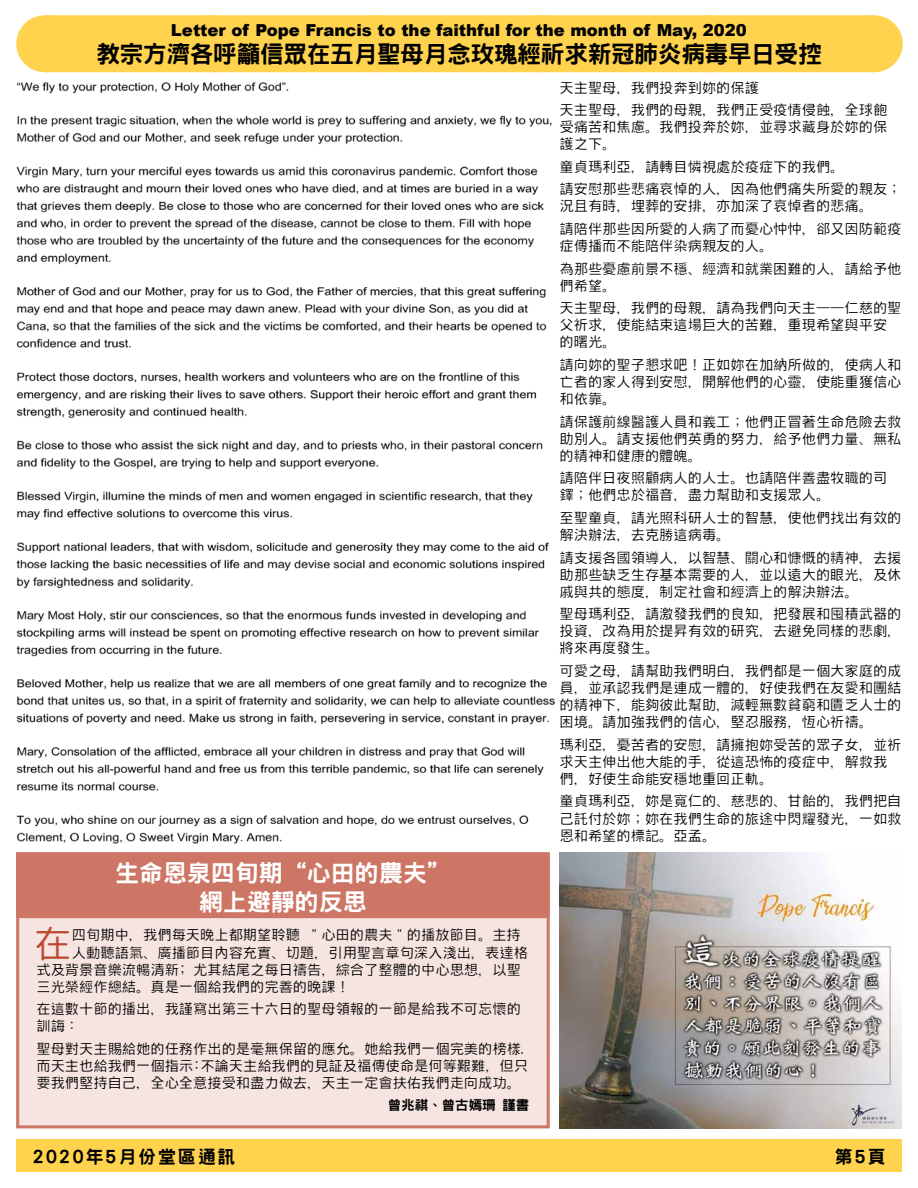
<style>
.page{position:relative;width:918px;height:1188px;background:#fff}
.page>*{position:absolute;margin:0;border:0;box-sizing:border-box;transform-origin:0 0}
.t1{font:300 38.55px "Han Wang Hei";color:#bd4832}
.t2{font:800 24px "Han Wang Hei";letter-spacing:-.025em;color:#000}
.t3{font:800 24px/28.8px "Han Wang Hei";color:#fff;text-align:center}
.t4{font:800 18px "Han Wang Hei";letter-spacing:.1em;color:#000}
.t5{font:900 16.5px "Arial";color:#000}
.t6{font:300 14.25px/17.1px "Han Wang Hei";color:#000}
.t7{font:800 13.5px "Han Wang Hei";color:#000}
</style>
<div class="page">
<div style="left:16px;top:1139px;width:886px;height:33px;background:#ffd34e"></div>
<img style="left:16px;top:82px;width:539px;height:762px">
<img style="left:560px;top:853px;width:342px;height:275px">
<div style="left:45px;top:15px;width:828px;height:57px;background:#ffd34e"></div>
<svg style="left:210px;top:15px;width:580px;height:1px"></svg>
<hr style="left:873px;top:15px;width:1px;height:57px;background:#ffd34e">
<div style="left:18px;top:854px;width:530px;height:273px;background:#f5e4e0"></div>
<div style="left:16px;top:852px;width:534px;height:66px;background:#cd7665"></div>
<div style="left:16px;top:853px;width:534px;height:275px;border:3px solid #cd7665"></div>
<p class="t5" style="left:171px;top:18px;width:578px">Letter of Pope Francis to the faithful for the month of May, 2020</p>
<h2 class="t2" style="left:96px;top:41px;width:728px">教宗方濟各呼籲信眾在五月聖母月念玫瑰經祈求新冠肺炎病毒早日受控</h2>
<h2 class="t3" style="left:115px;top:859px;width:338px">生命恩泉四旬期“心田的農夫”網上避靜的反思</h2>
<h1 class="t1" style="left:33px;top:924px;width:40px">在</h1>
<p class="t6" style="left:72px;top:927px;width:450px">四旬期中，我們每天晚上都期望聆聽 ”心田的農夫”的播放節目。主持</p>
<p class="t6" style="left:72px;top:944px;width:457px">人動聽語氣、廣播節目內容充實、切題，引用聖言章句深入淺出，表達格</p>
<p class="t6" style="left:36px;top:961px;width:486px">式及背景音樂流暢清新; 尤其結尾之每日禱告，綜合了整體的中心思想，以聖</p>
<p class="t6" style="left:36px;top:978px;width:315px">三光榮經作總結。真是一個給我們的完善的晚課！</p>
<p class="t6" style="left:36px;top:1000px;width:486px">在這數十節的播出，我謹寫出第三十六日的聖母領報的一節是給我不可忘懷的訓誨：</p>
<p class="t6" style="left:36px;top:1040px;width:493px">聖母對天主賜給她的任務作出的是毫無保留的應允。她給我們一個完美的榜樣.而天主也給我們一個指示:不論天主給我們的見証及福傳使命是何等艱難，但只要我們堅持自己，全心全意接受和盡力做去，天主一定會扶佑我們走向成功。</p>
<p class="t7" style="left:388px;top:1098px;width:143px">曾兆祺、曾古嫣珊 謹書</p>
<p class="t6" style="left:560px;top:76px;width:329px;line-height:22.5px">天主聖母，我們投奔到妳的保護<br>天主聖母，我們的母親，我們正受疫情侵蝕，全球飽</p>
<p class="t6" style="left:560px;top:119px;width:329px">受痛苦和焦慮。我們投奔於妳，並尋求藏身於妳的保護之下。</p>
<p class="t6" style="left:560px;top:155px;width:343px;line-height:22.5px">童貞瑪利亞，請轉目憐視處於疫症下的我們。<br>請安慰那些悲痛哀悼的人，因為他們痛失所愛的親友；</p>
<p class="t6" style="left:560px;top:195px;width:343px;line-height:22.5px">況且有時，埋葬的安排，亦加深了哀悼者的悲痛。<br>請陪伴那些因所愛的人病了而憂心忡忡，郤又因防範疫</p>
<p class="t6" style="left:560px;top:235px;width:343px;line-height:22.5px">症傳播而不能陪伴染病親友的人。<br>為那些憂慮前景不穩、經濟和就業困難的人，請給予他</p>
<p class="t6" style="left:560px;top:274px;width:343px;line-height:22.5px">們希望。<br>天主聖母，我們的母親，請為我們向天主——仁慈的聖</p>
<p class="t6" style="left:560px;top:317px;width:329px">父祈求，使能結束這場巨大的苦難，重現希望與平安的曙光。</p>
<p class="t6" style="left:560px;top:356px;width:343px;text-align:justify">請向妳的聖子懇求吧！正如妳在加納所做的，使病人和亡者的家人得到安慰，開解他們的心靈，使能重獲信心和依靠。</p>
<p class="t6" style="left:560px;top:413px;width:343px;text-align:justify">請保護前線醫護人員和義工；他們正冒著生命危險去救助別人。請支援他們英勇的努力，給予他們力量、無私的精神和健康的體魄。</p>
<p class="t6" style="left:560px;top:470px;width:329px">請陪伴日夜照顧病人的人士。也請陪伴善盡牧職的司鐸；他們忠於福音，盡力幫助和支援眾人。</p>
<p class="t6" style="left:560px;top:509px;width:343px">至聖童貞，請光照科研人士的智慧，使他們找出有效的解決辦法，去克勝這病毒。</p>
<p class="t6" style="left:560px;top:549px;width:343px;text-align:justify">請支援各國領導人，以智慧、關心和慷慨的精神，去援助那些缺乏生存基本需要的人，並以遠大的眼光，及休戚與共的態度，制定社會和經濟上的解決辦法。</p>
<p class="t6" style="left:560px;top:605px;width:343px;text-align:justify">聖母瑪利亞，請激發我們的良知，把發展和囤積武器的投資，改為用於提昇有效的研究，去避免同樣的悲劇，將來再度發生。</p>
<p class="t6" style="left:560px;top:662px;width:343px;text-align:justify">可愛之母，請幫助我們明白，我們都是一個大家庭的成員，並承認我們是連成一體的，好使我們在友愛和團結的精神下，能夠彼此幫助，減輕無數貧窮和匱乏人士的困境。請加強我們的信心，堅忍服務，恆心祈禱。</p>
<p class="t6" style="left:560px;top:736px;width:343px">瑪利亞，憂苦者的安慰，請擁抱妳受苦的眾子女，並祈求天主伸出他大能的手，從這恐怖的疫症中，解救我們，好使生命能安穩地重回正軌。</p>
<p class="t6" style="left:560px;top:793px;width:343px;text-align:justify">童貞瑪利亞，妳是寬仁的、慈悲的、甘飴的，我們把自己託付於妳；妳在我們生命的旅途中閃耀發光，一如救恩和希望的標記。亞孟。</p>
<p class="t4" style="left:32px;top:1147px;width:205px">2020年5月份堂區通訊</p>
<p class="t4" style="left:835px;top:1147px;width:53px">第5頁</p>
</div>
